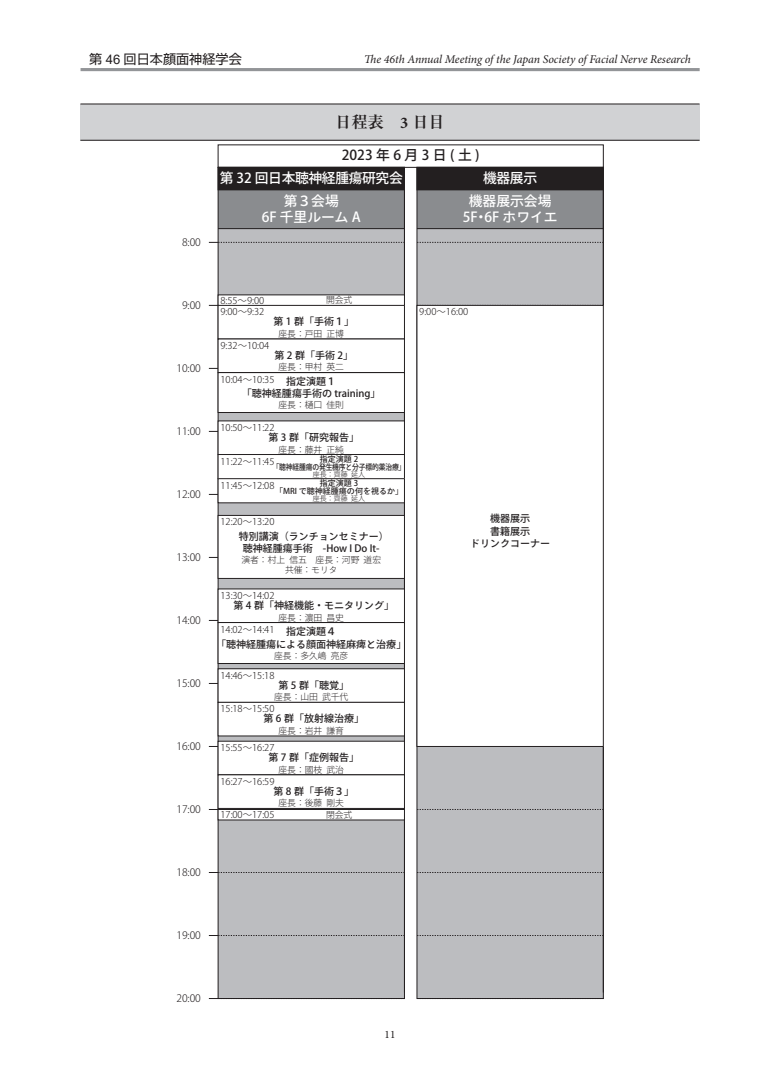
<style>
.page{position:relative;width:780px;height:1088px;background:#fff}
.page>*{position:absolute;margin:0;border:0;box-sizing:border-box;transform-origin:0 0}
.t1{font:700 16.25px "Ryumin Pr 6 N";color:#231f20}
.t2{font:500 13.75px/16.2px "Ryo Gothic Plus N";color:#fff;text-align:center}
.t3{font:500 13.75px "Ryo Gothic Plus N";letter-spacing:-.025em;color:#fff}
.t4{font:500 13.75px "Ryo Gothic Plus N";letter-spacing:.25em;color:#231f20}
.t5{font:13.12px "Shin Go Pr 6 N";color:#231f20}
.t6{font:italic 11.88px "Minion Pro";letter-spacing:-.005em;color:#231f20}
.t7{font:11.25px "Minion Pro";color:#231f20}
.t8{font:300 10.25px "Ryo Gothic Plus N";color:#231f20}
.t9{font:500 10px/12.5px "Ryo Gothic Plus N";color:#231f20;text-align:center}
.t10{font:300 9.38px "Ryo Gothic Plus N";color:#231f20}
.t11{font:300 8.75px/10px "Ryo Gothic Plus N";color:#231f20;text-align:center}
.t12{font:500 8px/8px "Ryo Gothic Plus N";letter-spacing:-.025em;color:#231f20;text-align:center}
.t13{font:500 8px/8px "Ryo Gothic Plus N";color:#231f20;text-align:center}
.t14{font:300 7px "Ryo Gothic Plus N";color:#231f20}
.s1{font-family:"Arial"}
.s2{font-family:"Minion Pro"}
</style>
<div class="page">
<hr style="left:80px;top:68px;width:619px;height:3px;background:#939598">
<div style="left:218px;top:229px;width:186px;height:769px;background:#bcbdc0"></div>
<div style="left:218px;top:190px;width:186px;height:39px;background:#8a8c8f"></div>
<div style="left:417px;top:229px;width:186px;height:769px;background:#bcbdc0"></div>
<div style="left:417px;top:190px;width:186px;height:39px;background:#8a8c8f"></div>
<div style="left:218px;top:167px;width:186px;height:23px;background:#231f20"></div>
<div style="left:417px;top:167px;width:186px;height:23px;background:#231f20"></div>
<svg style="left:209px;top:242px;width:193px;height:1px"></svg>
<hr style="left:218px;top:228px;width:186px;height:1px;background:#231f20">
<hr style="left:404px;top:190px;width:1px;height:802px;background:#231f20">
<svg style="left:418px;top:242px;width:183px;height:1px"></svg>
<svg style="left:418px;top:809px;width:183px;height:1px"></svg>
<svg style="left:209px;top:872px;width:195px;height:1px"></svg>
<svg style="left:418px;top:872px;width:183px;height:1px"></svg>
<svg style="left:209px;top:935px;width:195px;height:1px"></svg>
<svg style="left:418px;top:935px;width:183px;height:1px"></svg>
<svg style="left:209px;top:998px;width:195px;height:1px"></svg>
<hr style="left:417px;top:228px;width:186px;height:1px;background:#231f20">
<hr style="left:603px;top:190px;width:1px;height:802px;background:#231f20">
<div style="left:218px;top:305px;width:186px;height:34px;background:#fff"></div>
<div style="left:218px;top:305px;width:186px;height:34px;border:1px solid #231f20"></div>
<div style="left:218px;top:295px;width:186px;height:10px;background:#fff"></div>
<div style="left:218px;top:295px;width:186px;height:11px;border:1px solid #231f20"></div>
<div style="left:218px;top:339px;width:186px;height:34px;background:#fff"></div>
<div style="left:218px;top:373px;width:186px;height:39px;background:#fff"></div>
<div style="left:218px;top:372px;width:186px;height:41px;border:1px solid #231f20"></div>
<div style="left:417px;top:305px;width:186px;height:441px;background:#fff"></div>
<div style="left:416px;top:305px;width:187px;height:442px;border:1px solid #231f20"></div>
<div style="left:218px;top:421px;width:186px;height:33px;background:#fff"></div>
<div style="left:218px;top:454px;width:186px;height:25px;background:#fff"></div>
<div style="left:218px;top:454px;width:186px;height:25px;border:1px solid #231f20"></div>
<div style="left:218px;top:479px;width:186px;height:24px;background:#fff"></div>
<div style="left:218px;top:478px;width:186px;height:25px;border:1px solid #231f20"></div>
<div style="left:218px;top:515px;width:186px;height:63px;background:#fff"></div>
<div style="left:218px;top:515px;width:186px;height:64px;border:1px solid #231f20"></div>
<div style="left:218px;top:589px;width:186px;height:33px;background:#fff"></div>
<div style="left:218px;top:622px;width:186px;height:41px;background:#fff"></div>
<div style="left:218px;top:622px;width:186px;height:42px;border:1px solid #231f20"></div>
<div style="left:218px;top:669px;width:186px;height:33px;background:#fff"></div>
<div style="left:218px;top:668px;width:186px;height:34px;border:1px solid #231f20"></div>
<div style="left:218px;top:702px;width:186px;height:34px;background:#fff"></div>
<div style="left:218px;top:702px;width:186px;height:34px;border:1px solid #231f20"></div>
<div style="left:218px;top:741px;width:186px;height:34px;background:#fff"></div>
<div style="left:218px;top:775px;width:186px;height:33px;background:#fff"></div>
<div style="left:218px;top:774px;width:186px;height:35px;border:1px solid #231f20"></div>
<div style="left:218px;top:809px;width:186px;height:11px;background:#fff"></div>
<div style="left:218px;top:809px;width:186px;height:11px;border:1px solid #231f20"></div>
<div style="left:80px;top:104px;width:619px;height:36px;background:#d1d2d4"></div>
<hr style="left:80px;top:140px;width:619px;height:1px;background:#231f20">
<hr style="left:80px;top:104px;width:619px;height:1px;background:#231f20">
<h3 class="t5" style="left:89px;top:49px;width:154px">第 <span class="s1">46</span> 回日本顔面神経学会</h3>
<p class="t6" style="left:364px;top:51px;width:328px">The 46th Annual Meeting of the Japan Society of Facial Nerve Research</p>
<h1 class="t1" style="left:335px;top:109px;width:111px">日程表 <span class="s2">3</span> 日目</h1>
<h2 class="t4" style="left:342px;top:147px;width:139px">2023年6月3日(土)</h2>
<h2 class="t3" style="left:220px;top:169px;width:184px">第 32 回日本聴神経腫瘍研究会</h2>
<h2 class="t2" style="left:483px;top:171px;width:55px">機器展示</h2>
<p class="t8" style="left:182px;top:236px;width:20px">8:00</p>
<p class="t8" style="left:182px;top:299px;width:20px">9:00</p>
<p class="t8" style="left:176px;top:362px;width:26px">10:00</p>
<p class="t8" style="left:176px;top:425px;width:26px">11:00</p>
<p class="t8" style="left:176px;top:488px;width:26px">12:00</p>
<p class="t8" style="left:176px;top:551px;width:26px">13:00</p>
<p class="t8" style="left:176px;top:614px;width:26px">14:00</p>
<p class="t8" style="left:176px;top:677px;width:26px">15:00</p>
<p class="t8" style="left:176px;top:740px;width:26px">16:00</p>
<p class="t8" style="left:176px;top:803px;width:26px">17:00</p>
<p class="t8" style="left:176px;top:866px;width:26px">18:00</p>
<h2 class="t2" style="left:262px;top:194px;width:100px">第３会場<br>6F 千里ルーム A</h2>
<h2 class="t2" style="left:462px;top:194px;width:96px">機器展示会場<br>5F・6F ホワイエ</h2>
<p class="t11" style="left:326px;top:295px;width:28px">開会式</p>
<p class="t10" style="left:220px;top:294px;width:45px">8:55～9:00</p>
<p class="t10" style="left:220px;top:340px;width:50px">9:32～10:04</p>
<p class="t10" style="left:220px;top:373px;width:55px">10:04～10:35</p>
<p class="t10" style="left:220px;top:306px;width:45px">9:00～9:32</p>
<p class="t9" style="left:273px;top:316px;width:82px">第 1 群「手術１」</p>
<p class="t11" style="left:278px;top:329px;width:67px">座長：戸田 正博</p>
<p class="t9" style="left:274px;top:350px;width:80px">第 2 群「手術 2」</p>
<p class="t11" style="left:278px;top:362px;width:67px">座長：甲村 英二</p>
<p class="t9" style="left:242px;top:375px;width:140px">指定演題１<br>「聴神経腫瘍手術の training」</p>
<p class="t11" style="left:278px;top:400px;width:67px">座長：樋口 佳則</p>
<p class="t9" style="left:268px;top:432px;width:92px">第 3 群「研究報告」</p>
<p class="t11" style="left:278px;top:445px;width:67px">座長：藤井 正純</p>
<p class="t12" style="left:272px;top:455px;width:134px">指定演題 2<br>「聴神経腫瘍の発生機序と分子標的薬治療」</p>
<p class="t14" style="left:313px;top:470px;width:54px">座長：齊藤 延人</p>
<p class="t13" style="left:275px;top:480px;width:129px">指定演題 3<br>「MRI で聴神経腫瘍の何を視るか」</p>
<p class="t14" style="left:313px;top:494px;width:54px">座長：齊藤 延人</p>
<p class="t9" style="left:239px;top:530px;width:152px">特別講演（ランチョンセミナー）聴神経腫瘍手術　-How I Do It-</p>
<p class="t11" style="left:241px;top:555px;width:141px">演者：村上 信五　座長：河野 道宏共催：モリタ</p>
<p class="t9" style="left:233px;top:600px;width:162px">第 4 群「神経機能・モニタリング」</p>
<p class="t11" style="left:278px;top:613px;width:67px">座長：濵田 昌史</p>
<p class="t9" style="left:216px;top:626px;width:191px">指定演題４<br>「聴神経腫瘍による顔面神経麻痺と治療」</p>
<p class="t11" style="left:274px;top:651px;width:76px">座長：多久嶋 亮彦</p>
<p class="t9" style="left:278px;top:679px;width:72px">第 5 群「聴覚」</p>
<p class="t11" style="left:274px;top:692px;width:76px">座長：山田 武千代</p>
<p class="t9" style="left:263px;top:713px;width:102px">第 6 群「放射線治療」</p>
<p class="t11" style="left:278px;top:726px;width:67px">座長：岩井 謙育</p>
<p class="t9" style="left:268px;top:752px;width:92px">第 7 群「症例報告」</p>
<p class="t11" style="left:278px;top:765px;width:67px">座長：國枝 武治</p>
<p class="t9" style="left:273px;top:785px;width:82px">第 8 群「手術３」</p>
<p class="t11" style="left:326px;top:797px;width:28px;line-height:11.9px;text-align:left;text-indent:-48px">座長：後藤 剛夫閉会式</p>
<p class="t10" style="left:220px;top:422px;width:55px">10:50～11:22</p>
<p class="t10" style="left:220px;top:455px;width:55px">11:22～11:45</p>
<p class="t10" style="left:220px;top:479px;width:55px">11:45～12:08</p>
<p class="t10" style="left:220px;top:516px;width:55px">12:20～13:20</p>
<p class="t10" style="left:220px;top:590px;width:55px">13:30～14:02</p>
<p class="t10" style="left:220px;top:623px;width:55px">14:02～14:41</p>
<p class="t10" style="left:220px;top:669px;width:55px">14:46～15:18</p>
<p class="t10" style="left:220px;top:703px;width:55px">15:18～15:50</p>
<p class="t10" style="left:220px;top:742px;width:55px">15:55～16:27</p>
<p class="t10" style="left:220px;top:775px;width:55px">16:27～16:59</p>
<p class="t10" style="left:220px;top:809px;width:55px">17:00～17:05</p>
<p class="t10" style="left:419px;top:306px;width:50px">9:00～16:00</p>
<p class="t9" style="left:470px;top:513px;width:81px">機器展示<br>書籍展示<br>ドリンクコーナー</p>
<p class="t8" style="left:176px;top:929px;width:26px">19:00</p>
<p class="t8" style="left:176px;top:992px;width:26px">20:00</p>
<p class="t7" style="left:384px;top:1026px;width:12px">11</p>
</div>
